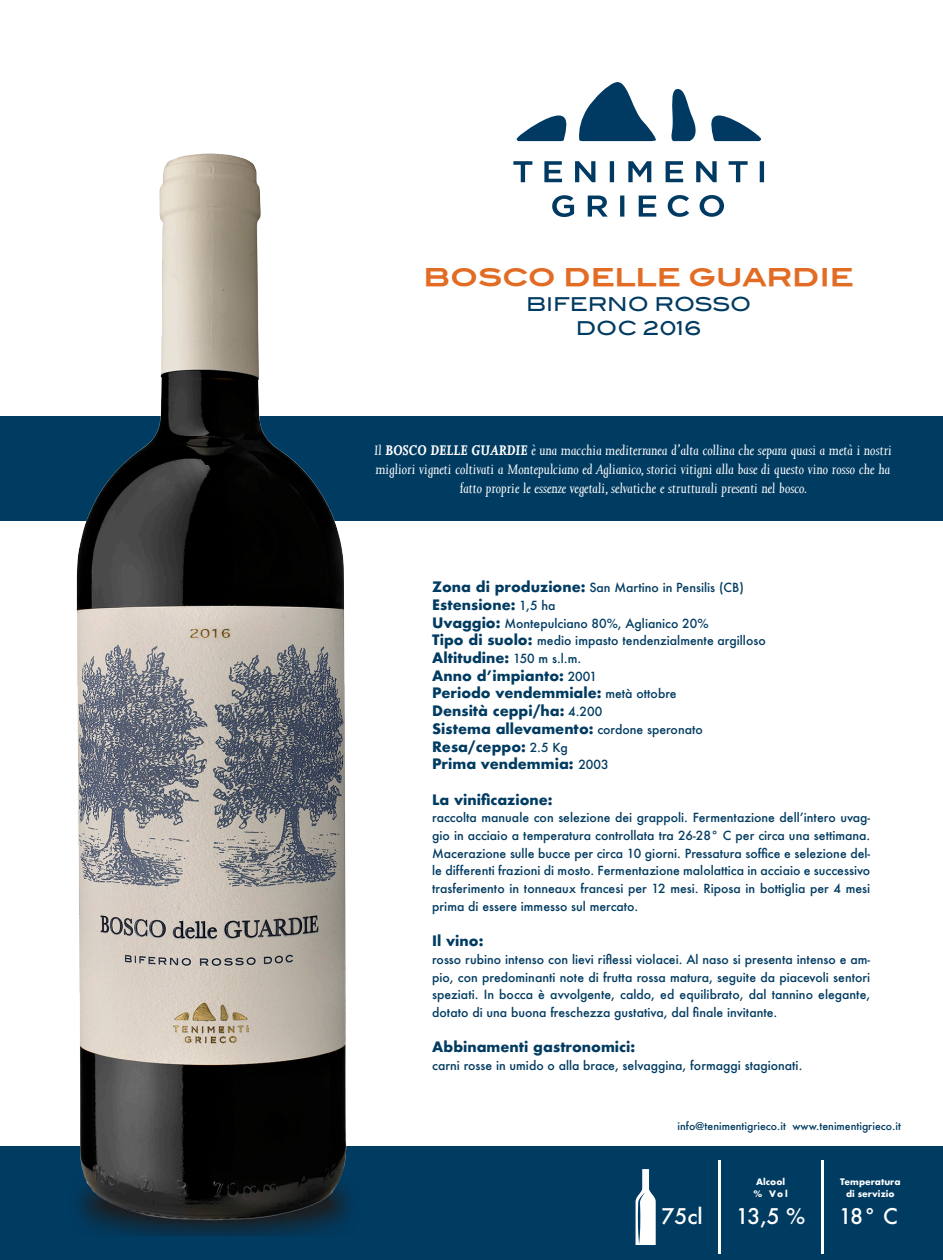
<style>
.page{position:relative;width:943px;height:1260px;background:#fff}
.page>*{position:absolute;margin:0;border:0;box-sizing:border-box;transform-origin:0 0}
.t1{font:24.5px "Blair ITCTT Bold";letter-spacing:-.015em;color:#e36c25}
.t2{font:500 21px "Futura";color:#fff}
.t3{font:500 19.25px "Blair ITC";color:#003b61}
.t4{font:italic 15.75px/19.2px "Joanna";color:#fff;text-align:center}
.t5{font:700 14px "Futura";color:#003b61}
.t6{font:500 12.25px/17.7px "Futura";color:#003b61;text-align:justify}
.t7{font:500 10.5px "Futura";color:#003b61}
.t8{font:700 8.75px "Futura";color:#fff}
.s1{font-weight:700}
.s2{font-weight:700;font-size:14px}
.s3{font-weight:500;font-size:12.25px}
</style>
<div class="page">
<svg style="left:516px;top:115px;width:51px;height:26px"></svg>
<svg style="left:711px;top:115px;width:50px;height:26px"></svg>
<svg style="left:579px;top:82px;width:77px;height:59px"></svg>
<svg style="left:671px;top:89px;width:24px;height:52px"></svg>
<svg style="left:513px;top:161px;width:19px;height:21px"></svg>
<svg style="left:544px;top:161px;width:18px;height:21px"></svg>
<svg style="left:575px;top:161px;width:20px;height:21px"></svg>
<div style="left:609px;top:161px;width:5px;height:21px;background:#003a63"></div>
<svg style="left:628px;top:161px;width:23px;height:21px"></svg>
<svg style="left:665px;top:161px;width:18px;height:21px"></svg>
<svg style="left:696px;top:161px;width:20px;height:21px"></svg>
<svg style="left:728px;top:161px;width:19px;height:21px"></svg>
<svg style="left:759px;top:161px;width:5px;height:21px"></svg>
<svg style="left:552px;top:195px;width:22px;height:22px"></svg>
<svg style="left:587px;top:196px;width:20px;height:21px"></svg>
<svg style="left:620px;top:196px;width:4px;height:21px"></svg>
<svg style="left:638px;top:196px;width:18px;height:21px"></svg>
<svg style="left:667px;top:195px;width:22px;height:22px"></svg>
<svg style="left:699px;top:195px;width:25px;height:22px"></svg>
<div style="left:0;top:417px;width:943px;height:104px;background:#003b61"></div>
<div style="left:0;top:1147px;width:943px;height:113px;background:#003b61"></div>
<hr style="left:718px;top:1160px;width:2px;height:93px;background:#fff">
<hr style="left:821px;top:1160px;width:2px;height:93px;background:#fff">
<svg style="left:635px;top:1169px;width:20px;height:75px"></svg>
<img style="left:58px;top:153px;width:305px;height:1082px">
<p class="t1" style="left:423px;top:262px;width:432px">BOSCO DELLE GUARDIE</p>
<p class="t3" style="left:526px;top:292px;width:226px">BIFERNO ROSSO</p>
<p class="t3" style="left:575px;top:316px;width:127px">DOC 2016</p>
<p class="t4" style="left:374px;top:440px;width:519px">Il <span class="s1">BOSCO DELLE GUARDIE</span> è una macchia mediterranea d’alta collina che separa quasi a metà i nostri migliori vigneti coltivati a Montepulciano ed Aglianico, storici vitigni alla base di questo vino rosso che ha fatto proprie le essenze vegetali, selvatiche e strutturali presenti nel bosco.</p>
<p class="t6" style="left:432px;top:579px;width:313px"><span class="s2">Zona di produzione:</span> San Martino in Pensilis (CB)</p>
<p class="t5" style="left:432px;top:595px;width:125px">Estensione: <span class="s3">1,5 ha</span></p>
<p class="t6" style="left:432px;top:614px;width:278px"><span class="s2">Uvaggio:</span> Montepulciano 80%, Aglianico 20%</p>
<p class="t6" style="left:432px;top:632px;width:335px"><span class="s2">Tipo di suolo:</span> medio impasto tendenzialmente argilloso</p>
<p class="t5" style="left:432px;top:648px;width:150px">Altitudine: <span class="s3">150 m s.l.m.</span></p>
<p class="t5" style="left:432px;top:665px;width:166px">Anno d’impianto: <span class="s3">2001</span></p>
<p class="t5" style="left:432px;top:683px;width:246px">Periodo vendemmiale: <span class="s3">metà ottobre</span></p>
<p class="t5" style="left:432px;top:701px;width:172px">Densità ceppi/ha: <span class="s3">4.200</span></p>
<p class="t5" style="left:432px;top:718px;width:272px">Sistema allevamento: <span class="s3">cordone speronato</span></p>
<p class="t5" style="left:432px;top:736px;width:137px">Resa/ceppo: <span class="s3">2.5 Kg</span></p>
<p class="t5" style="left:432px;top:754px;width:178px">Prima vendemmia: <span class="s3">2003</span></p>
<p class="t5" style="left:432px;top:789px;width:122px">La vinificazione:</p>
<p class="t6" style="left:432px;top:809px;width:439px">raccolta manuale con selezione dei grappoli. Fermentazione dell’intero uvag&shy;gio in acciaio a temperatura controllata tra 26-28° C per circa una settimana.<br>Macerazione sulle bucce per circa 10 giorni. Pressatura soffice e selezione del&shy;le differenti frazioni di mosto. Fermentazione malolattica in acciaio e successivo trasferimento in tonneaux francesi per 12 mesi. Riposa in bottiglia per 4 mesi prima di essere immesso sul mercato.</p>
<p class="t5" style="left:432px;top:931px;width:53px">Il vino:</p>
<p class="t6" style="left:432px;top:950px;width:439px">rosso rubino intenso con lievi riflessi violacei. Al naso si presenta intenso e am&shy;pio, con predominanti note di frutta rossa matura, seguite da piacevoli sentori speziati. In bocca è avvolgente, caldo, ed equilibrato, dal tannino elegante, dotato di una buona freschezza gustativa, dal finale invitante.</p>
<p class="t5" style="left:432px;top:1037px;width:204px">Abbinamenti gastronomici:</p>
<p class="t6" style="left:432px;top:1057px;width:372px">carni rosse in umido o alla brace, selvaggina, formaggi stagionati.</p>
<p class="t7" style="left:677px;top:1119px;width:225px">info@tenimentigrieco.it www.tenimentigrieco.it</p>
<p class="t2" style="left:661px;top:1202px;width:43px">75cl</p>
<p class="t8" style="left:756px;top:1175px;width:30px">Alcool</p>
<p class="t8" style="left:753px;top:1187px;width:36px">% Vol</p>
<p class="t8" style="left:840px;top:1175px;width:62px">Temperatura</p>
<p class="t8" style="left:846px;top:1187px;width:50px">di servizio</p>
<p class="t2" style="left:736px;top:1202px;width:71px">13,5 %</p>
<p class="t2" style="left:838px;top:1202px;width:61px">18° C</p>
</div>
